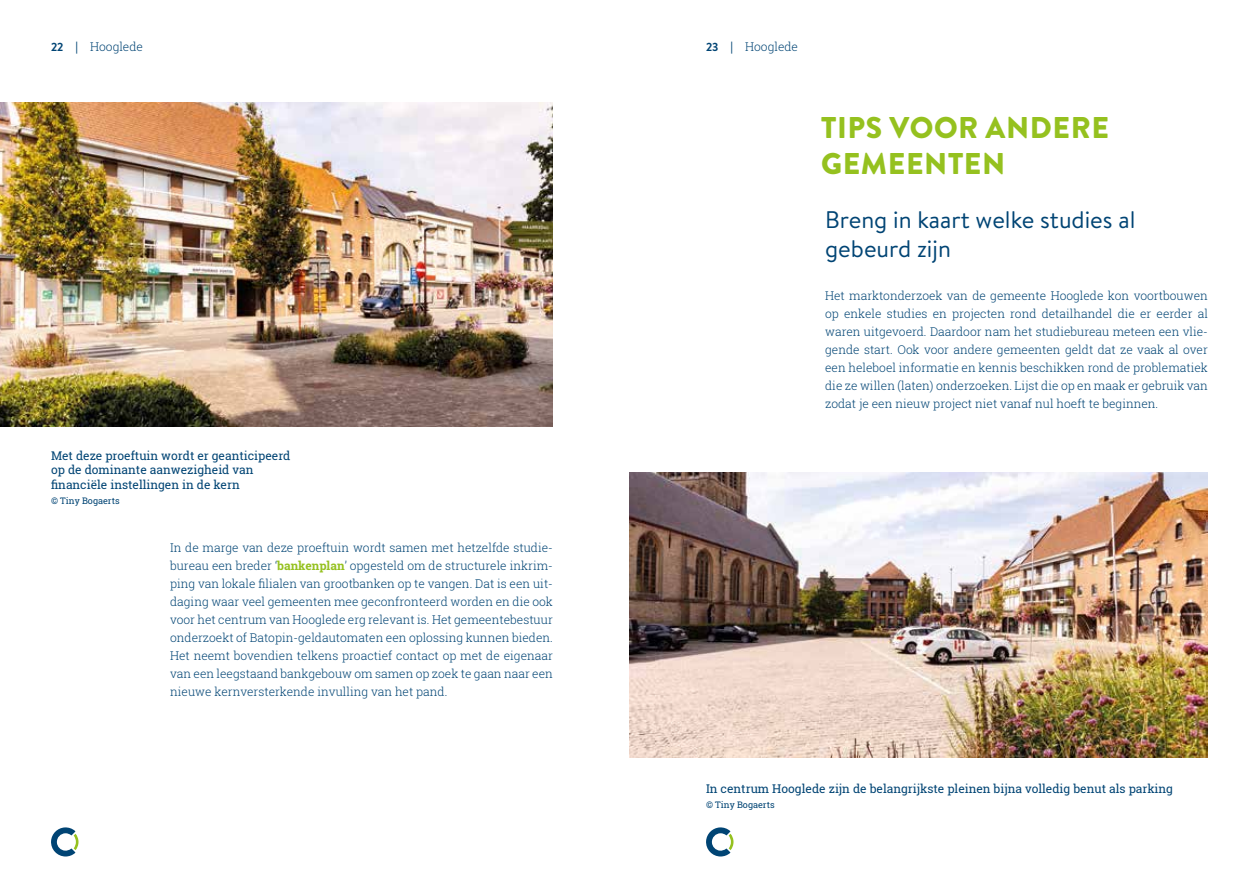
<style>
.page{position:relative;width:1259px;height:893px;background:#fff}
.page>*{position:absolute;margin:0;border:0;box-sizing:border-box;transform-origin:0 0}
.t1{font:900 30px/36px "Brandon Grotesque";letter-spacing:.02em;color:#95c11f}
.t2{font:24px/28.8px "Brandon Text";color:#004474}
.t3{font:300 12px/18px "Roboto Slab";color:#004474;text-align:justify}
.t4{font:12px/14.4px "Roboto Slab";color:#004474}
.t5{font:9px "Roboto Slab";color:#004474}
.s1{font-family:"Brandon Grotesque";font-weight:700}
.s2{font-family:"Helvetica Neue";font-weight:400}
.s3{font-weight:700;color:#95c11f}
</style>
<div class="page">
<svg style="left:51px;top:827px;width:27px;height:29px"></svg>
<svg style="left:706px;top:827px;width:27px;height:29px"></svg>
<img style="left:0;top:102px;width:553px;height:324px">
<img style="left:629px;top:472px;width:579px;height:286px">
<p class="t3" style="left:51px;top:37px;width:93px"><span class="s1">22</span> <span class="s2">|</span> Hooglede</p>
<p class="t3" style="left:706px;top:37px;width:94px"><span class="s1">23</span> <span class="s2">|</span> Hooglede</p>
<p class="t4" style="left:51px;top:448px;width:241px">Met deze proeftuin wordt er geanticipeerd op de dominante aanwezigheid van financiële instellingen in de kern</p>
<p class="t5" style="left:51px;top:494px;width:70px">© Tiny Bogaerts</p>
<p class="t3" style="left:170px;top:538px;width:384px">In de marge van deze proeftuin wordt samen met hetzelfde studie&shy;bureau een breder ‘<span class="s3">bankenplan</span>’ opgesteld om de structurele inkrim&shy;ping van lokale filialen van grootbanken op te vangen. Dat is een uit&shy;daging waar veel gemeenten mee geconfronteerd worden en die ook voor het centrum van Hooglede erg relevant is. Het gemeentebestuur onderzoekt of Batopin-geldautomaten een oplossing kunnen bieden.<br>Het neemt bovendien telkens proactief contact op met de eigenaar van een leegstaand bankgebouw om samen op zoek te gaan naar een nieuwe kernversterkende invulling van het pand.</p>
<h1 class="t1" style="left:821px;top:110px;width:289px">TIPS VOOR ANDERE<br>GEMEENTEN</h1>
<h2 class="t2" style="left:825px;top:205px;width:312px">Breng in kaart welke studies al gebeurd zijn</h2>
<p class="t3" style="left:825px;top:286px;width:384px">Het marktonderzoek van de gemeente Hooglede kon voortbouwen op enkele studies en projecten rond detailhandel die er eerder al waren uitgevoerd. Daardoor nam het studiebureau meteen een vlie&shy;gende start. Ook voor andere gemeenten geldt dat ze vaak al over een heleboel informatie en kennis beschikken rond de problematiek die ze willen (laten) onderzoeken. Lijst die op en maak er gebruik van zodat je een nieuw project niet vanaf nul hoeft te beginnen.</p>
<p class="t4" style="left:706px;top:781px;width:468px">In centrum Hooglede zijn de belangrijkste pleinen bijna volledig benut als parking</p>
<p class="t5" style="left:706px;top:798px;width:70px">© Tiny Bogaerts</p>
</div>
